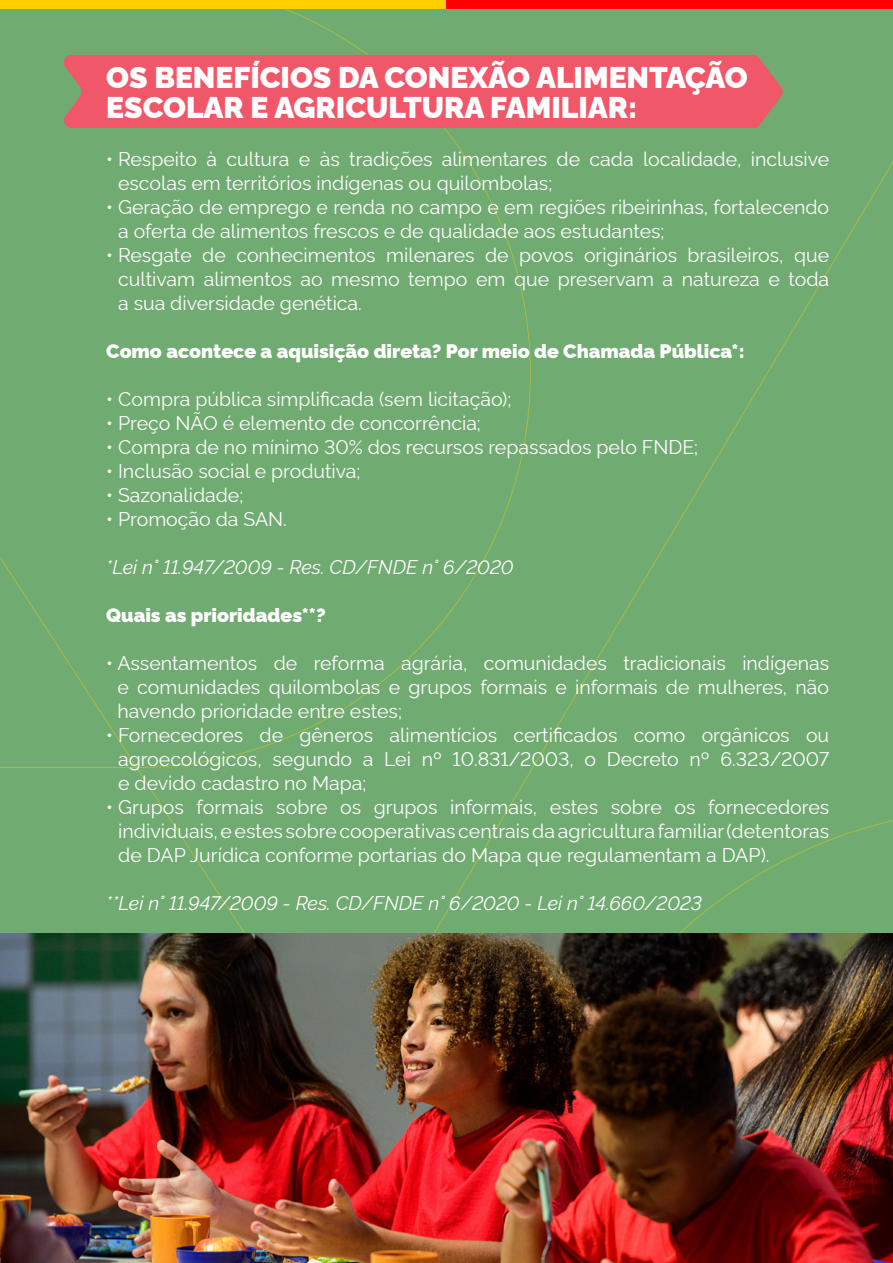
<style>
.page{position:relative;width:893px;height:1263px;background:#fff}
.page>*{position:absolute;margin:0;border:0;box-sizing:border-box;transform-origin:0 0}
.t1{font:900 30px/30px "Rawline";color:#fff}
.t2{font:19.5px/24px "Rawline";color:#fff;text-align:justify}
.t3{font:italic 19.5px "Rawline";color:#fff}
.t4{font:900 19.5px "Rawline";color:#fff}
</style>
<div class="page">
<div style="left:0;top:768px;width:225px;height:165px;background:#70ab71"></div>
<div style="left:225px;top:9px;width:668px;height:924px;background:#70ab71"></div>
<div style="left:137px;top:9px;width:394px;height:759px;background:#70ab71"></div>
<div style="left:0;top:9px;width:137px;height:759px;background:#70ab71"></div>
<div style="left:525px;top:808px;width:368px;height:125px;background:#70ab71"></div>
<div style="left:0;top:0;width:446px;height:9px;background:#ffcf00"></div>
<div style="left:446px;top:0;width:447px;height:9px;background:#f00"></div>
<div style="left:62px;top:55px;width:721px;height:73px;background:#f05769"></div>
<img style="left:0;top:933px;width:893px;height:330px">
<p class="t1" style="left:106px;top:59px;width:643px">OS BENEFÍCIOS DA CONEXÃO ALIMENTAÇÃO<br>ESCOLAR E AGRICULTURA FAMILIAR:</p>
<p class="t2" style="left:118px;top:145px;width:713px;text-indent:-12px">• Respeito à cultura e às tradições alimentares de cada localidade, inclusive escolas em territórios indígenas ou quilombolas;</p>
<p class="t2" style="left:118px;top:193px;width:713px;text-indent:-12px">• Geração de emprego e renda no campo e em regiões ribeirinhas, fortalecendo a oferta de alimentos frescos e de qualidade aos estudantes;</p>
<p class="t2" style="left:118px;top:241px;width:713px;text-indent:-12px">• Resgate de conhecimentos milenares de povos originários brasileiros, que cultivam alimentos ao mesmo tempo em que preservam a natureza e toda a sua diversidade genética.</p>
<p class="t4" style="left:106px;top:336px;width:640px">Como acontece a aquisição direta? Por meio de Chamada Pública*:</p>
<p class="t2" style="left:106px;top:385px;width:407px">• Compra pública simplificada (sem licitação);</p>
<p class="t2" style="left:106px;top:409px;width:376px">• Preço NÃO é elemento de concorrência;</p>
<p class="t2" style="left:106px;top:433px;width:593px">• Compra de no mínimo 30% dos recursos repassados pelo FNDE;</p>
<p class="t2" style="left:106px;top:457px;width:256px">• Inclusão social e produtiva;</p>
<p class="t2" style="left:106px;top:481px;width:139px">• Sazonalidade;</p>
<p class="t2" style="left:106px;top:505px;width:182px">• Promoção da SAN.</p>
<p class="t3" style="left:106px;top:552px;width:409px">*Lei n° 11.947/2009 - Res. CD/FNDE n° 6/2020</p>
<p class="t4" style="left:106px;top:600px;width:221px">Quais as prioridades**?</p>
<p class="t2" style="left:118px;top:649px;width:713px;text-indent:-11px">• Assentamentos de reforma agrária, comunidades tradicionais indígenas e comunidades quilombolas e grupos formais e informais de mulheres, não havendo prioridade entre estes;</p>
<p class="t2" style="left:118px;top:721px;width:713px;text-indent:-12px">• Fornecedores de gêneros alimentícios certificados como orgânicos ou agroecológicos, segundo a Lei nº 10.831/2003, o Decreto nº 6.323/2007 e devido cadastro no Mapa;</p>
<p class="t2" style="left:118px;top:793px;width:713px;text-indent:-12px">• Grupos formais sobre os grupos informais, estes sobre os fornecedores individuais, e estes sobre cooperativas centrais da agricultura familiar (detentoras de DAP Jurídica conforme portarias do Mapa que regulamentam a DAP).</p>
<p class="t3" style="left:106px;top:888px;width:597px">**Lei n° 11.947/2009 - Res. CD/FNDE n° 6/2020 - Lei n° 14.660/2023</p>
</div>
